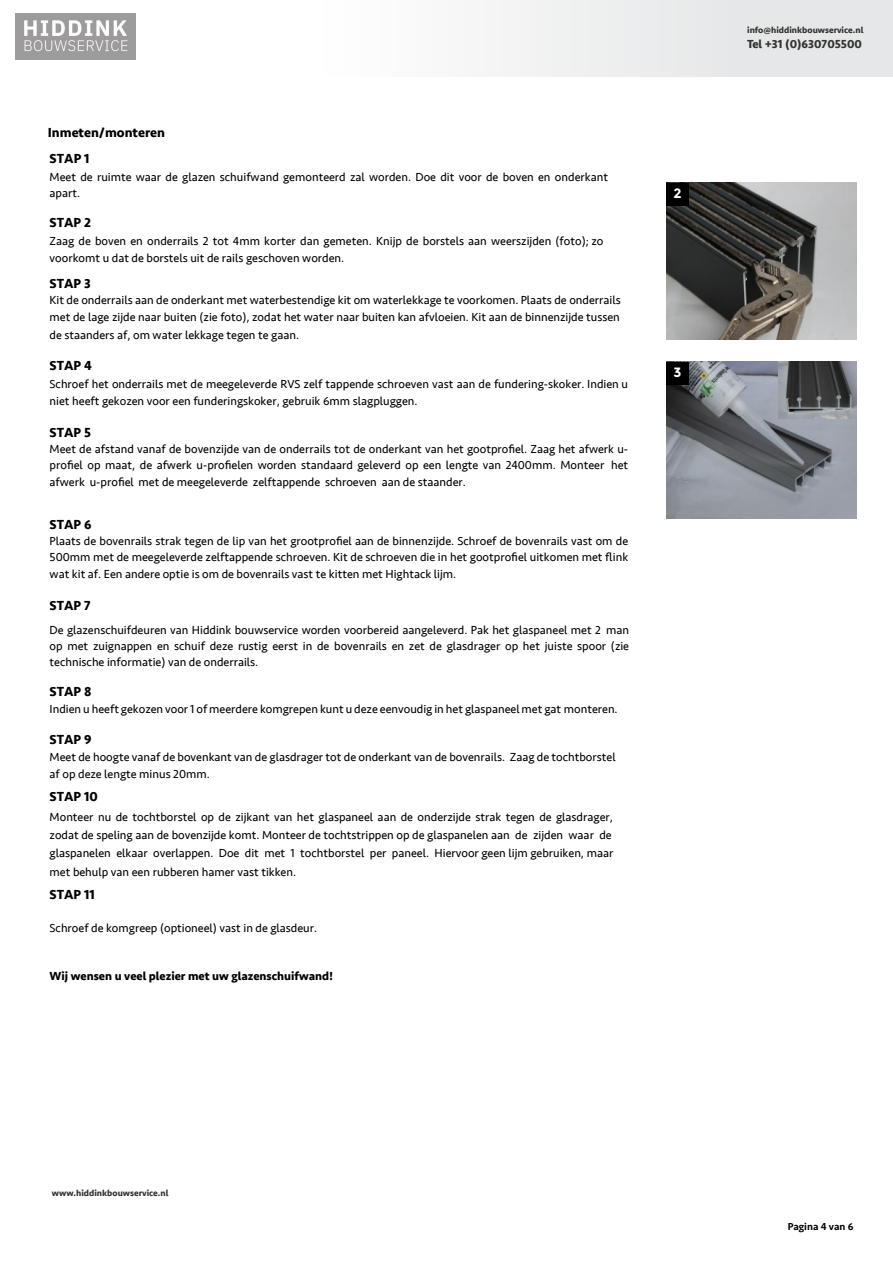
<style>
.page{position:relative;width:893px;height:1263px;background:#fff}
.page>*{position:absolute;margin:0;border:0;box-sizing:border-box;transform-origin:0 0}
.t1{font:700 13.5px/26.4px "Seravek";color:#000}
.t2{font:700 13.5px "Montserrat";color:#fff}
.t3{font:12px/16.8px "Seravek";color:#000}
.t4{font:700 12px "Seravek";color:#000}
.t5{font:700 12px "Seravek";color:#333}
.t6{font:500 10.35px "Seravek";color:#000}
.t7{font:700 9px "Seravek";color:#333}
</style>
<div class="page">
<div style="left:0;top:0;width:893px;height:76px;background:linear-gradient(to right,#fff,#e4e5e6)"></div>
<img style="left:666px;top:183px;width:190px;height:157px">
<div style="left:666px;top:183px;width:23px;height:22px;background:#000"></div>
<img style="left:666px;top:362px;width:190px;height:157px">
<div style="left:666px;top:362px;width:23px;height:22px;background:#000"></div>
<img style="left:778px;top:361px;width:78px;height:58px">
<img style="left:15px;top:13px;width:120px;height:46px">
<p class="t1" style="left:48px;top:119px;width:119px">Inmeten/monteren<br>STAP 1</p>
<p class="t3" style="left:50px;top:168px;width:560px">Meet de ruimte waar de glazen schuifwand gemonteerd zal worden. Doe dit voor de boven en onderkant apart.</p>
<p class="t1" style="left:50px;top:209px;width:43px">STAP 2</p>
<p class="t3" style="left:50px;top:232px;width:555px">Zaag de boven en onderrails 2 tot 4mm korter dan gemeten. Knijp de borstels aan weerszijden (foto); zo voorkomt u dat de borstels uit de rails geschoven worden.</p>
<p class="t1" style="left:50px;top:270px;width:43px">STAP 3</p>
<p class="t3" style="left:50px;top:291px;width:573px;line-height:17.5px;text-align:justify">Kit de onderrails aan de onderkant met waterbestendige kit om waterlekkage te voorkomen. Plaats de onderrails met de lage zijde naar buiten (zie foto), zodat het water naar buiten kan afvloeien. Kit aan de binnenzijde tussen de staanders af, om water lekkage tegen te gaan.</p>
<p class="t1" style="left:50px;top:352px;width:44px">STAP 4</p>
<p class="t3" style="left:50px;top:375px;width:580px">Schroef het onderrails met de meegeleverde RVS zelf tappende schroeven vast aan de fundering-skoker. Indien u niet heeft gekozen voor een funderingskoker, gebruik 6mm slagpluggen.</p>
<p class="t1" style="left:50px;top:419px;width:43px">STAP 5</p>
<p class="t3" style="left:50px;top:441px;width:580px;text-align:justify">Meet de afstand vanaf de bovenzijde van de onderrails tot de onderkant van het gootprofiel. Zaag het afwerk u&shy;profiel op maat, de afwerk u-profielen worden standaard geleverd op een lengte van 2400mm. Monteer het afwerk u-profiel met de meegeleverde zelftappende schroeven aan de staander.</p>
<p class="t1" style="left:50px;top:511px;width:43px">STAP 6</p>
<p class="t3" style="left:50px;top:533px;width:580px;text-align:justify">Plaats de bovenrails strak tegen de lip van het grootprofiel aan de binnenzijde. Schroef de bovenrails vast om de 500mm met de meegeleverde zelftappende schroeven. Kit de schroeven die in het gootprofiel uitkomen met flink wat kit af. Een andere optie is om de bovenrails vast te kitten met Hightack lijm.</p>
<p class="t1" style="left:50px;top:592px;width:42px">STAP 7</p>
<p class="t3" style="left:50px;top:621px;width:581px;line-height:16.4px;text-align:justify">De glazenschuifdeuren van Hiddink bouwservice worden voorbereid aangeleverd. Pak het glaspaneel met 2 man op met zuignappen en schuif deze rustig eerst in de bovenrails en zet de glasdrager op het juiste spoor (zie technische informatie) van de onderrails.</p>
<p class="t1" style="left:50px;top:678px;width:43px">STAP 8</p>
<p class="t3" style="left:50px;top:701px;width:570px">Indien u heeft gekozen voor 1 of meerdere komgrepen kunt u deze eenvoudig in het glaspaneel met gat monteren.</p>
<p class="t1" style="left:50px;top:726px;width:43px">STAP 9</p>
<p class="t3" style="left:50px;top:749px;width:568px">Meet de hoogte vanaf de bovenkant van de glasdrager tot de onderkant van de bovenrails. Zaag de tochtborstel af op deze lengte minus 20mm.</p>
<p class="t1" style="left:50px;top:783px;width:50px">STAP 10</p>
<p class="t3" style="left:50px;top:807px;width:565px;line-height:18.5px">Monteer nu de tochtborstel op de zijkant van het glaspaneel aan de onderzijde strak tegen de glasdrager, zodat de speling aan de bovenzijde komt. Monteer de tochtstrippen op de glaspanelen aan de zijden waar de glaspanelen elkaar overlappen. Doe dit met 1 tochtborstel per paneel. Hiervoor geen lijm gebruiken, maar met behulp van een rubberen hamer vast tikken.</p>
<p class="t1" style="left:50px;top:880px;width:47px">STAP 11</p>
<p class="t3" style="left:50px;top:919px;width:269px">Schroef de komgreep (optioneel) vast in de glasdeur.</p>
<p class="t4" style="left:50px;top:966px;width:285px">Wij wensen u veel plezier met uw glazenschuifwand!</p>
<p class="t2" style="left:674px;top:185px;width:10px">2</p>
<p class="t2" style="left:674px;top:364px;width:9px">3</p>
<p class="t7" style="left:747px;top:23px;width:118px">info@hiddinkbouwservice.nl</p>
<p class="t5" style="left:747px;top:35px;width:116px">Tel +31 (0)630705500</p>
<p class="t7" style="left:52px;top:1186px;width:118px">www.hiddinkbouwservice.nl</p>
<p class="t6" style="left:788px;top:1220px;width:67px">Pagina 4 van 6</p>
</div>
